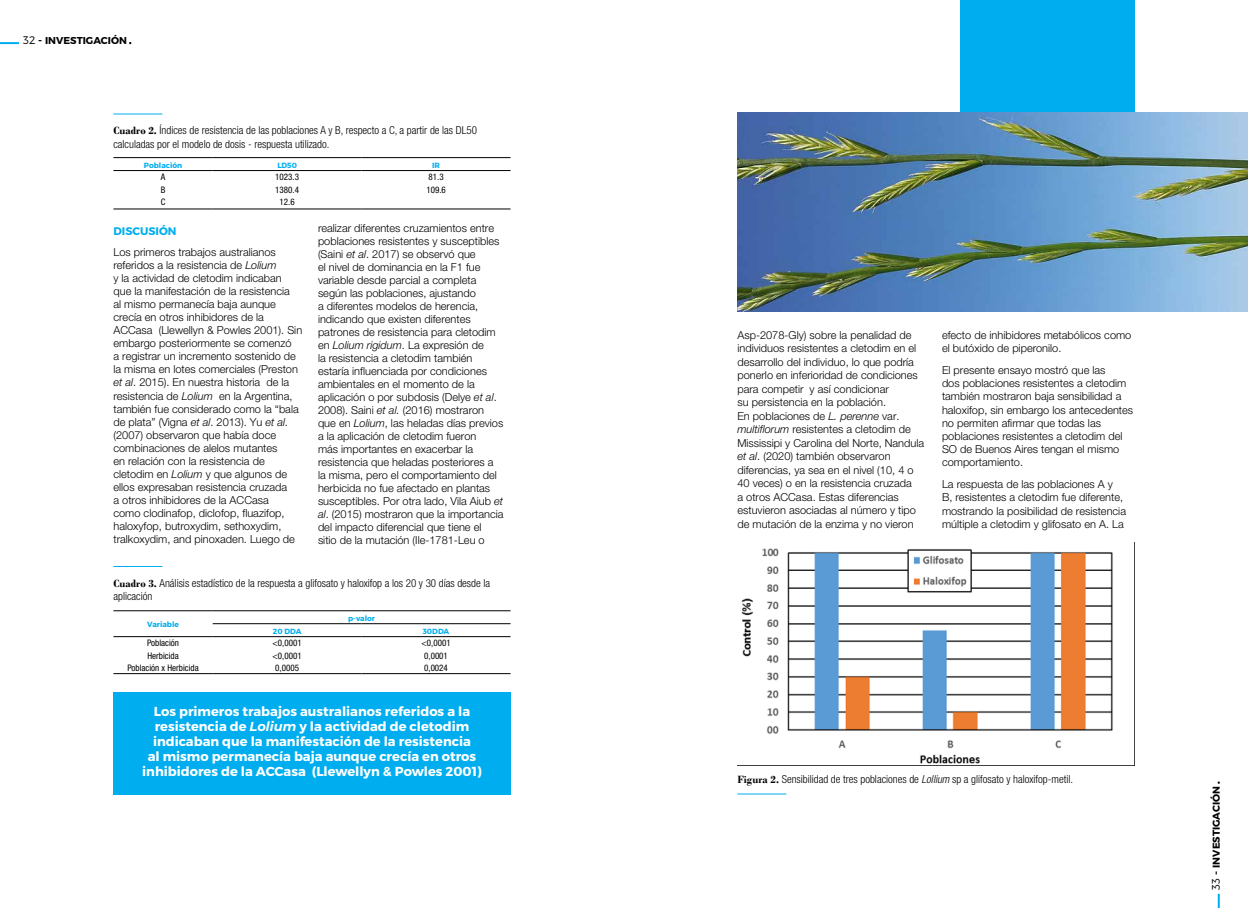
<style>
.page{position:relative;width:1248px;height:908px;background:#fff}
.page>*{position:absolute;margin:0;border:0;box-sizing:border-box;transform-origin:0 0}
.t1{font:700 13px/15px "Montserrat";color:#fff;text-align:center}
.t2{font:300 11px/13px "Helvetica Neue LT Std";color:#000}
.t3{font:300 condensed 11px/13.2px "Helvetica Neue LT Std";color:#000}
.t4{font:700 11px "Montserrat";color:#00aeef}
.t5{font:700 10px "Montserrat";color:#000}
.t6{font:condensed 9px "Helvetica Neue LT Std";color:#000}
.t7{font:700 7.5px "Montserrat";color:#00aeef}
.s1{font-weight:300;font-size:11px}
.s2{font-size:11px}
.s3{font-family:"Bodoni";font-weight:700;font-stretch:normal}
.s4{font-style:italic}
</style>
<div class="page">
<div style="left:113px;top:692px;width:397px;height:102px;background:#00aeef"></div>
<hr style="left:737px;top:793px;width:49px;height:1px;background:#00aeef">
<div style="left:960px;top:0;width:174px;height:204px;background:#00aeef"></div>
<img style="left:738px;top:113px;width:509px;height:198px">
<hr style="left:113px;top:113px;width:49px;height:1px;background:#00aeef">
<hr style="left:113px;top:157px;width:100px;height:1px;background:#000">
<hr style="left:213px;top:157px;width:148px;height:1px;background:#000">
<hr style="left:361px;top:157px;width:149px;height:1px;background:#000">
<hr style="left:113px;top:170px;width:100px;height:1px;background:#000">
<hr style="left:213px;top:170px;width:148px;height:1px;background:#000">
<hr style="left:361px;top:170px;width:149px;height:1px;background:#000">
<hr style="left:113px;top:209px;width:100px;height:1px;background:#000">
<hr style="left:213px;top:209px;width:148px;height:1px;background:#000">
<hr style="left:361px;top:209px;width:149px;height:1px;background:#000">
<hr style="left:113px;top:565px;width:49px;height:1px;background:#00aeef">
<hr style="left:113px;top:610px;width:100px;height:1px;background:#000">
<hr style="left:213px;top:610px;width:148px;height:1px;background:#000">
<hr style="left:361px;top:610px;width:149px;height:1px;background:#000">
<hr style="left:213px;top:623px;width:148px;height:1px;background:#000">
<hr style="left:361px;top:623px;width:149px;height:1px;background:#000">
<hr style="left:113px;top:636px;width:100px;height:1px;background:#000">
<hr style="left:213px;top:636px;width:148px;height:1px;background:#000">
<hr style="left:361px;top:636px;width:149px;height:1px;background:#000">
<hr style="left:113px;top:673px;width:100px;height:1px;background:#000">
<hr style="left:213px;top:673px;width:148px;height:1px;background:#000">
<hr style="left:361px;top:673px;width:149px;height:1px;background:#000">
<img style="left:741px;top:548px;width:372px;height:216px">
<svg style="left:1217px;top:893px;width:2px;height:14px"></svg>
<svg style="left:0;top:42px;width:19px;height:2px"></svg>
<p class="t5" style="left:23px;top:34px;width:105px"><span class="s1">32</span> <span class="s2">-</span> INVESTIGACIÓN</p>
<p class="t3" style="left:113px;top:124px;width:365px"><span class="s3">Cuadro 2.</span> Índices de resistencia de las poblaciones A y B, respecto a C, a partir de las DL50 calculadas por el modelo de dosis - respuesta utilizado.</p>
<p class="t7" style="left:144px;top:160px;width:40px">Población</p>
<p class="t7" style="left:277px;top:160px;width:21px">LD50</p>
<p class="t7" style="left:432px;top:160px;width:9px">IR</p>
<p class="t6" style="left:161px;top:172px;width:6px">A</p>
<p class="t6" style="left:275px;top:172px;width:25px">1023.3</p>
<p class="t6" style="left:428px;top:172px;width:17px">81.3</p>
<p class="t6" style="left:161px;top:184px;width:6px">B</p>
<p class="t6" style="left:275px;top:184px;width:25px">1380.4</p>
<p class="t6" style="left:426px;top:184px;width:21px">109.6</p>
<p class="t6" style="left:161px;top:197px;width:6px">C</p>
<p class="t6" style="left:279px;top:197px;width:17px">12.6</p>
<p class="t4" style="left:113px;top:224px;width:65px">DISCUSIÓN</p>
<p class="t2" style="left:113px;top:245px;width:190px">Los primeros trabajos australianos referidos a la resistencia de <span class="s4">Lolium<br></span>y la actividad de cletodim indicaban que la manifestación de la resistencia<br>al mismo permanecía baja aunque crecía en otros inhibidores de la ACCasa (Llewellyn &amp; Powles 2001). Sin embargo posteriormente se comenzó<br>a registrar un incremento sostenido de la misma en lotes comerciales (Preston <span class="s4">et al</span>. 2015). En nuestra historia de la resistencia de <span class="s4">Lolium</span> en la Argentina, también fue considerado como la “bala de plata” (Vigna <span class="s4">et al</span>. 2013). Yu <span class="s4">et al. </span>(2007) observaron que había doce combinaciones de alelos mutantes<br>en relación con la resistencia de cletodim en <span class="s4">Lolium</span> y que algunos de ellos expresaban resistencia cruzada<br>a otros inhibidores de la ACCasa<br>como clodinafop, diclofop, fluazifop, haloxyfop, butroxydim, sethoxydim, tralkoxydim, and pinoxaden. Luego de</p>
<p class="t2" style="left:318px;top:221px;width:187px">realizar diferentes cruzamientos entre poblaciones resistentes y susceptibles (Saini <span class="s4">et al</span>. 2017) se observó que<br>el nivel de dominancia en la F1 fue variable desde parcial a completa según las poblaciones, ajustando<br>a diferentes modelos de herencia, indicando que existen diferentes patrones de resistencia para cletodim en <span class="s4">Lolium rigidum</span>. La expresión de<br>la resistencia a cletodim también estaría influenciada por condiciones ambientales en el momento de la aplicación o por subdosis (Delye <span class="s4">et al</span>.<br>2008). Saini <span class="s4">et al.</span> (2016) mostraron que en <span class="s4">Lolium</span>, las heladas días previos a la aplicación de cletodim fueron<br>más importantes en exacerbar la resistencia que heladas posteriores a la misma, pero el comportamiento del herbicida no fue afectado en plantas susceptibles. Por otra lado, Vila Aiub <span class="s4">et al</span>. (2015) mostraron que la importancia del impacto diferencial que tiene el<br>sitio de la mutación (Ile-1781-Leu o</p>
<p class="t3" style="left:113px;top:576px;width:378px"><span class="s3">Cuadro 3.</span> Análisis estadístico de la respuesta a glifosato y haloxifop a los 20 y 30 días desde la aplicación</p>
<p class="t7" style="left:147px;top:619px;width:33px">Variable</p>
<p class="t7" style="left:348px;top:613px;width:28px">p-valor</p>
<p class="t7" style="left:273px;top:626px;width:30px">20 DDA</p>
<p class="t7" style="left:423px;top:626px;width:28px">30DDA</p>
<p class="t6" style="left:147px;top:637px;width:33px">Población</p>
<p class="t6" style="left:272px;top:637px;width:31px">&lt;0,0001</p>
<p class="t6" style="left:421px;top:637px;width:31px">&lt;0,0001</p>
<p class="t6" style="left:147px;top:650px;width:33px">Herbicida</p>
<p class="t6" style="left:272px;top:650px;width:31px">&lt;0,0001</p>
<p class="t6" style="left:424px;top:650px;width:25px">0,0001</p>
<p class="t6" style="left:127px;top:662px;width:73px">Población x Herbicida</p>
<p class="t6" style="left:275px;top:662px;width:25px">0,0005</p>
<p class="t6" style="left:424px;top:662px;width:25px">0,0024</p>
<p class="t1" style="left:142px;top:703px;width:341px">Los primeros trabajos australianos referidos a la resistencia de <span class="s4">Lolium</span> y la actividad de cletodim indicaban que la manifestación de la resistencia<br>al mismo permanecía baja aunque crecía en otros inhibidores de la ACCasa (Llewellyn &amp; Powles 2001)</p>
<p class="t2" style="left:737px;top:328px;width:188px;line-height:13.5px">Asp-2078-Gly) sobre la penalidad de individuos resistentes a cletodim en el desarrollo del individuo, lo que podría ponerlo en inferioridad de condiciones para competir y así condicionar<br>su persistencia en la población.<br>En poblaciones de <span class="s4">L. perenne</span> var. <span class="s4">multiflorum</span> resistentes a cletodim de Mississipi y Carolina del Norte, Nandula <span class="s4">et al</span>. (2020) también observaron diferencias, ya sea en el nivel (10, 4 o 40 veces) o en la resistencia cruzada<br>a otros ACCasa. Estas diferencias estuvieron asociadas al número y tipo de mutación de la enzima y no vieron</p>
<p class="t2" style="left:941px;top:328px;width:191px">efecto de inhibidores metabólicos como el butóxido de piperonilo.</p>
<p class="t2" style="left:941px;top:363px;width:193px">El presente ensayo mostró que las<br>dos poblaciones resistentes a cletodim también mostraron baja sensibilidad a haloxifop, sin embargo los antecedentes no permiten afirmar que todas las poblaciones resistentes a cletodim del SO de Buenos Aires tengan el mismo comportamiento.</p>
<p class="t2" style="left:941px;top:477px;width:185px">La respuesta de las poblaciones A y B, resistentes a cletodim fue diferente, mostrando la posibilidad de resistencia múltiple a cletodim y glifosato en A. La</p>
<p class="t3" style="left:737px;top:772px;width:337px"><span class="s3">Figura 2.</span> Sensibilidad de tres poblaciones de <span class="s4">Lollium</span> sp a glifosato y haloxifop-metil.</p>
<p class="t5" style="left:1209px;top:889px;width:105px;rotate:-90deg"><span class="s1">33</span> <span class="s2">-</span> INVESTIGACIÓN</p>
</div>
